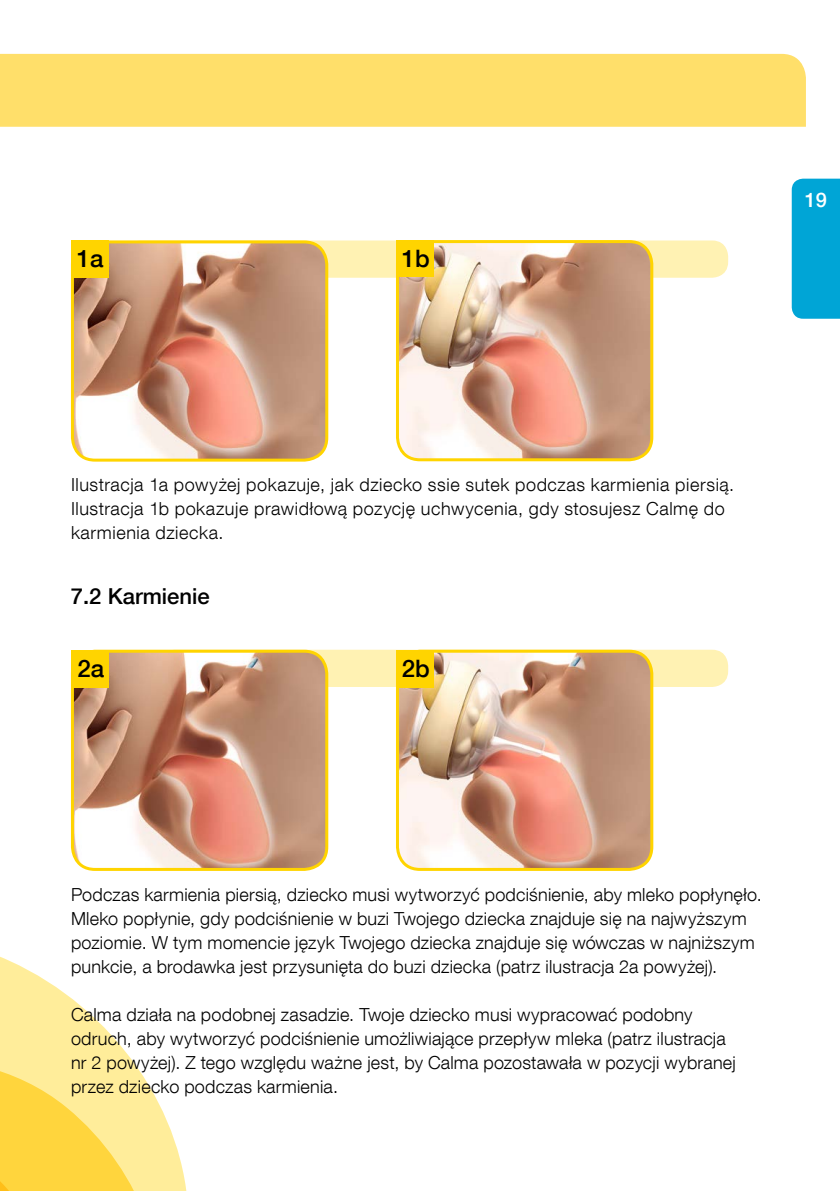
<style>
.page{position:relative;width:840px;height:1191px;background:#fff}
.page>*{position:absolute;margin:0;border:0;box-sizing:border-box;transform-origin:0 0}
.t1{font:500 24px "Helvetica Neue LT Com";color:#000}
.t2{font:500 22px "Helvetica Neue LT Com";color:#000}
.t3{font:500 20px "Helvetica Neue LT Com";color:#fff}
.t4{font:300 18px/24px "Helvetica Neue LT Com";letter-spacing:.01em;color:#000}
.t5{font:300 18px/24px "Helvetica Neue LT Com";letter-spacing:.03em;color:#000}
</style>
<div class="page">
<svg style="left:0;top:956px;width:178px;height:235px;fill:#ffed9a"></svg>
<div style="left:0;top:54px;width:805px;height:73px;background:#ffdf6a"></div>
<div style="left:125px;top:240px;width:602px;height:38px;background:#fff2b3;border-radius:16px"></div>
<div style="left:159px;top:649px;width:568px;height:38px;background:#fff2b3;border-radius:16px"></div>
<img style="left:397px;top:242px;width:253px;height:217px">
<div style="left:396px;top:240px;width:257px;height:221px;border:3px solid #ffd400;border-radius:23px"></div>
<img style="left:72px;top:243px;width:254px;height:217px">
<div style="left:71px;top:240px;width:257px;height:221px;border:3px solid #ffd400;border-radius:23px"></div>
<div style="left:71px;top:240px;width:38px;height:38px;background:#ffd400"></div>
<div style="left:396px;top:240px;width:37px;height:37px;background:#ffd400"></div>
<img style="left:72px;top:653px;width:254px;height:215px">
<div style="left:71px;top:649px;width:257px;height:222px;border:3px solid #ffd400;border-radius:23px"></div>
<div style="left:71px;top:649px;width:38px;height:38px;background:#ffd400"></div>
<img style="left:397px;top:653px;width:254px;height:215px">
<div style="left:396px;top:649px;width:257px;height:222px;border:3px solid #ffd400;border-radius:23px"></div>
<div style="left:396px;top:650px;width:37px;height:37px;background:#ffd400"></div>
<div style="left:791px;top:179px;width:48px;height:140px;background:#00a5d6"></div>
<h1 class="t1" style="left:77px;top:244px;width:28px">1a</h1>
<h1 class="t1" style="left:401px;top:244px;width:30px">1b</h1>
<p class="t3" style="left:804px;top:188px;width:24px">19</p>
<p class="t5" style="left:71px;top:472px;width:664px">Ilustracja 1a powyżej pokazuje, jak dziecko ssie sutek podczas karmienia piersią.<br>Ilustracja 1b pokazuje prawidłową pozycję uchwycenia, gdy stosujesz Calmę do karmienia dziecka.</p>
<p class="t2" style="left:71px;top:583px;width:140px">7.2 Karmienie</p>
<h1 class="t1" style="left:77px;top:653px;width:28px">2a</h1>
<h1 class="t1" style="left:401px;top:654px;width:30px">2b</h1>
<p class="t4" style="left:71px;top:882px;width:692px">Podczas karmienia piersią, dziecko musi wytworzyć podciśnienie, aby mleko popłynęło.<br>Mleko popłynie, gdy podciśnienie w buzi Twojego dziecka znajduje się na najwyższym poziomie. W tym momencie język Twojego dziecka znajduje się wówczas w najniższym punkcie, a brodawka jest przysunięta do buzi dziecka (patrz ilustracja 2a powyżej).</p>
<p class="t4" style="left:71px;top:1002px;width:666px">Calma działa na podobnej zasadzie. Twoje dziecko musi wypracować podobny odruch, aby wytworzyć podciśnienie umożliwiające przepływ mleka (patrz ilustracja nr 2 powyżej). Z tego względu ważne jest, by Calma pozostawała w pozycji wybranej przez dziecko podczas karmienia.</p>
</div>
